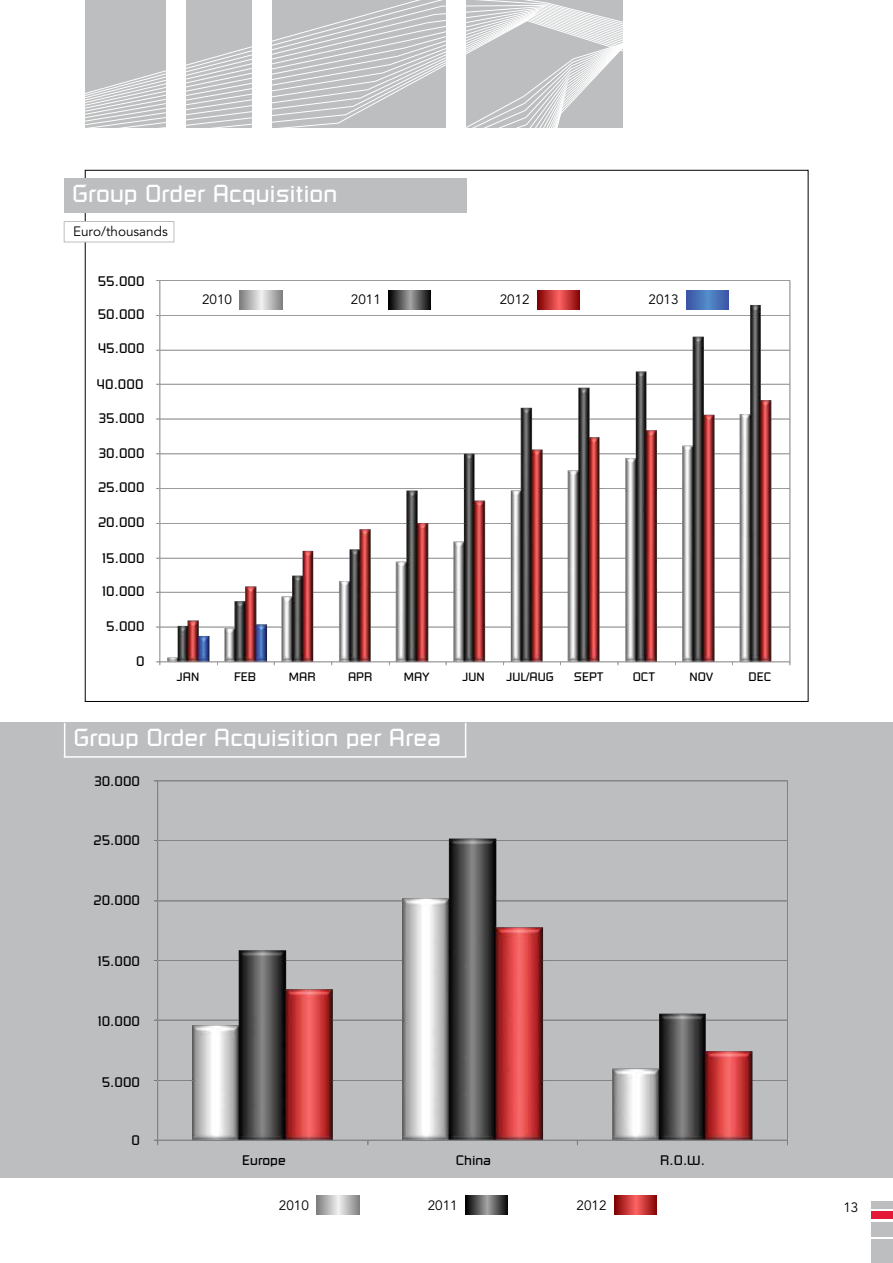
<style>
.page{position:relative;width:893px;height:1263px;background:#fff}
.page>*{position:absolute;margin:0;border:0;box-sizing:border-box;transform-origin:0 0}
.t1{font:24px "Russell Square";color:#fff}
.t2{font:13.5px "Russell Square";color:#000}
.t3{font:13.5px "Avenir";color:#000}
.t4{font:12px "Russell Square";color:#000}
</style>
<div class="page">
<svg style="left:85px;top:0;width:537px;height:128px;background:#c6c8c9"></svg>
<div style="left:0;top:723px;width:893px;height:455px;background:#bcbec0"></div>
<div style="left:166px;top:0;width:20px;height:128px;background:#fff"></div>
<div style="left:252px;top:0;width:19px;height:128px;background:#fff"></div>
<div style="left:446px;top:0;width:20px;height:128px;background:#fff"></div>
<div style="left:872px;top:1240px;width:21px;height:23px;background:#bcbec0"></div>
<div style="left:872px;top:1222px;width:21px;height:15px;background:#bcbec0"></div>
<div style="left:872px;top:1211px;width:21px;height:8px;background:#e31837"></div>
<div style="left:872px;top:1201px;width:21px;height:8px;background:#bcbec0"></div>
<img style="left:85px;top:243px;width:723px;height:442px">
<svg style="left:240px;top:290px;width:42px;height:19px"></svg>
<svg style="left:388px;top:290px;width:43px;height:19px"></svg>
<svg style="left:537px;top:290px;width:43px;height:19px"></svg>
<svg style="left:686px;top:290px;width:43px;height:19px"></svg>
<div style="left:64px;top:221px;width:110px;height:21px;border:1px solid #bcbec0"></div>
<hr style="left:64px;top:723px;width:1px;height:34px;background:#fff">
<hr style="left:65px;top:756px;width:401px;height:2px;background:#fff">
<hr style="left:465px;top:723px;width:1px;height:34px;background:#fff">
<img style="left:85px;top:732px;width:703px;height:469px">
<svg style="left:316px;top:1196px;width:43px;height:19px"></svg>
<svg style="left:465px;top:1196px;width:43px;height:19px"></svg>
<svg style="left:614px;top:1196px;width:43px;height:19px"></svg>
<div style="left:64px;top:179px;width:402px;height:34px;background:#bcbec0"></div>
<h1 class="t1" style="left:72px;top:179px;width:266px">Group Order Acquisition</h1>
<p class="t3" style="left:73px;top:224px;width:96px">Euro/thousands</p>
<p class="t2" style="left:98px;top:273px;width:48px">55.000</p>
<p class="t2" style="left:98px;top:306px;width:48px">50.000</p>
<p class="t2" style="left:98px;top:340px;width:48px">45.000</p>
<p class="t2" style="left:97px;top:376px;width:48px">40.000</p>
<p class="t2" style="left:99px;top:410px;width:48px">35.000</p>
<p class="t2" style="left:99px;top:445px;width:48px">30.000</p>
<p class="t2" style="left:98px;top:479px;width:48px">25.000</p>
<p class="t2" style="left:98px;top:514px;width:48px">20.000</p>
<p class="t2" style="left:102px;top:550px;width:44px">15.000</p>
<p class="t2" style="left:102px;top:583px;width:44px">10.000</p>
<p class="t2" style="left:106px;top:618px;width:40px">5.000</p>
<p class="t2" style="left:136px;top:653px;width:10px">0</p>
<p class="t3" style="left:202px;top:292px;width:32px">2010</p>
<p class="t3" style="left:351px;top:292px;width:32px">2011</p>
<p class="t3" style="left:500px;top:292px;width:32px">2012</p>
<p class="t3" style="left:648px;top:292px;width:32px">2013</p>
<p class="t4" style="left:177px;top:669px;width:24px">JAN</p>
<p class="t4" style="left:234px;top:669px;width:24px">FEB</p>
<p class="t4" style="left:289px;top:669px;width:28px">MAR</p>
<p class="t4" style="left:348px;top:669px;width:26px">APR</p>
<p class="t4" style="left:404px;top:669px;width:27px">MAY</p>
<p class="t4" style="left:462px;top:669px;width:24px">JUN</p>
<p class="t4" style="left:506px;top:669px;width:49px">JUL/AUG</p>
<p class="t4" style="left:574px;top:669px;width:31px">SEPT</p>
<p class="t4" style="left:633px;top:669px;width:24px">OCT</p>
<p class="t4" style="left:690px;top:669px;width:25px">NOV</p>
<p class="t4" style="left:748px;top:669px;width:24px">DEC</p>
<h1 class="t1" style="left:73px;top:723px;width:369px">Group Order Acquisition per Area</h1>
<p class="t2" style="left:94px;top:773px;width:48px">30.000</p>
<p class="t2" style="left:94px;top:832px;width:48px">25.000</p>
<p class="t2" style="left:94px;top:892px;width:48px">20.000</p>
<p class="t2" style="left:98px;top:953px;width:44px">15.000</p>
<p class="t2" style="left:98px;top:1013px;width:44px">10.000</p>
<p class="t2" style="left:102px;top:1074px;width:40px">5.000</p>
<p class="t2" style="left:132px;top:1132px;width:10px">0</p>
<p class="t2" style="left:242px;top:1152px;width:45px">Europe</p>
<p class="t2" style="left:456px;top:1152px;width:37px">China</p>
<p class="t2" style="left:660px;top:1152px;width:46px">R.O.W.</p>
<p class="t3" style="left:279px;top:1197px;width:32px">2010</p>
<p class="t3" style="left:428px;top:1197px;width:32px">2011</p>
<p class="t3" style="left:577px;top:1197px;width:32px">2012</p>
<p class="t3" style="left:843px;top:1199px;width:17px">13</p>
</div>
